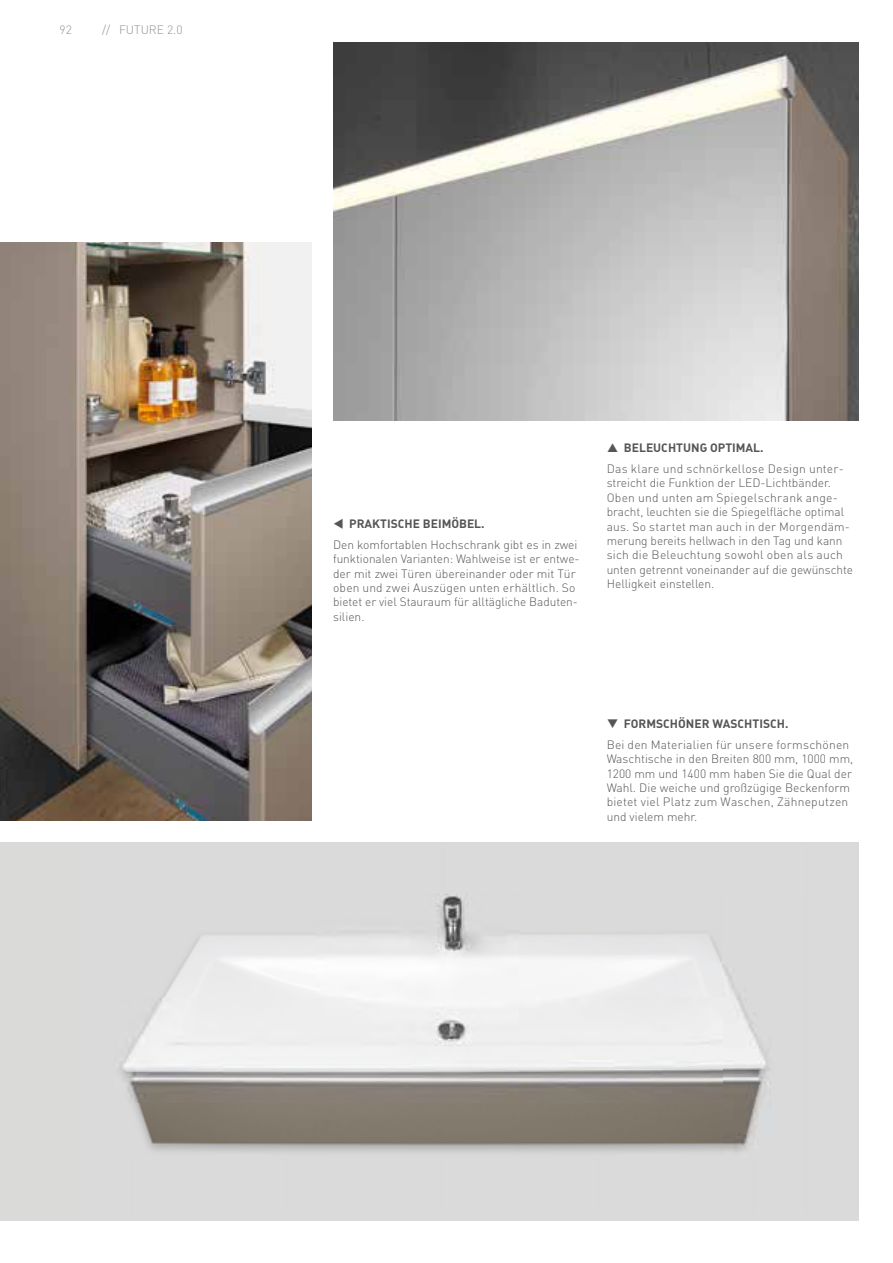
<style>
.page{position:relative;width:893px;height:1263px;background:#fff}
.page>*{position:absolute;margin:0;border:0;box-sizing:border-box;transform-origin:0 0}
.t1{font:300 12px/14.4px "DIN";color:#575656}
.t2{font:700 12px "DIN";color:#575656}
.t3{font:300 12px "DIN";color:#929291}
.s1{font-weight:700}
</style>
<div class="page">
<img style="left:333px;top:43px;width:526px;height:378px">
<div style="left:0;top:842px;width:859px;height:378px;background:#dadad9"></div>
<img style="left:120px;top:894px;width:649px;height:258px">
<img style="left:0;top:242px;width:312px;height:579px">
<p class="t3" style="left:60px;top:22px;width:14px">92</p>
<p class="t3" style="left:102px;top:22px;width:82px">// FUTURE 2.0</p>
<p class="t1" style="left:333px;top:513px;width:246px;line-height:20.7px">▼ <span class="s1">PRAKTISCHE BEIMÖBEL.<br></span>Den komfortablen Hochschrank gibt es in zwei</p>
<p class="t1" style="left:333px;top:552px;width:248px">funktionalen Varianten: Wahlweise ist er entwe&shy;der mit zwei Türen übereinander oder mit Tür oben und zwei Auszügen unten erhältlich. So bietet er viel Stauraum für alltägliche Baduten&shy;silien.</p>
<p class="t2" style="left:624px;top:440px;width:141px">BELEUCHTUNG OPTIMAL.</p>
<p class="t1" style="left:607px;top:461px;width:248px">Das klare und schnörkellose Design unter&shy;streicht die Funktion der LED-Lichtbänder.<br>Oben und unten am Spiegelschrank ange&shy;bracht, leuchten sie die Spiegelfläche optimal aus. So startet man auch in der Morgendäm&shy;merung bereits hellwach in den Tag und kann sich die Beleuchtung sowohl oben als auch unten getrennt voneinander auf die gewünschte Helligkeit einstellen.</p>
<p class="t1" style="left:607px;top:713px;width:244px;line-height:20.9px">❑ <span class="s1">FORMSCHÖNER WASCHTISCH.<br></span>Bei den Materialien für unsere formschönen</p>
<p class="t1" style="left:607px;top:751px;width:248px">Waschtische in den Breiten 800 mm, 1000 mm, 1200 mm und 1400 mm haben Sie die Qual der Wahl. Die weiche und großzügige Beckenform bietet viel Platz zum Waschen, Zähneputzen und vielem mehr.</p>
</div>
